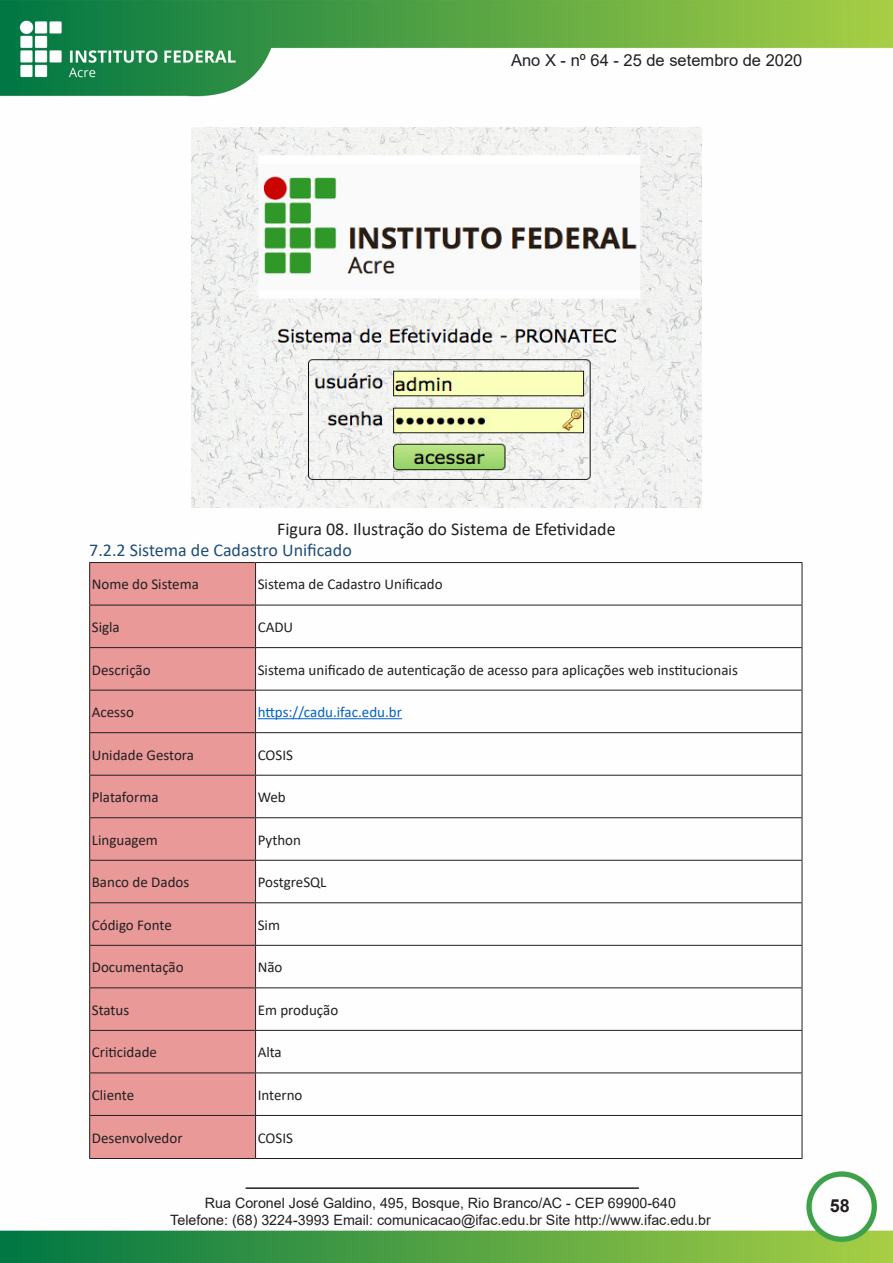
<style>
.page{position:relative;width:893px;height:1263px;background:#fff}
.page>*{position:absolute;margin:0;border:0;box-sizing:border-box;transform-origin:0 0}
.t1{font:18px "Calibri";color:#231f20}
.t2{font:18px "Calibri";color:#1f4d78}
.t3{font:700 18px "Arial";color:#231f20}
.t4{font:16.5px "Arial";color:#231f20}
.t5{font:15px "Calibri";color:#231f20}
.t6{font:15px "Calibri";color:#0563c1}
.t7{font:14.25px/17.1px "Arial";color:#231f20;text-align:center}
</style>
<div class="page">
<img style="left:0;top:0;width:893px;height:1263px">
<hr style="left:246px;top:1187px;width:393px;height:2px;background:#231f20">
<img style="left:192px;top:128px;width:509px;height:380px">
<div style="left:90px;top:563px;width:165px;height:595px;background:#ea9999"></div>
<hr style="left:89px;top:562px;width:167px;height:1px;background:#231f20">
<hr style="left:89px;top:563px;width:1px;height:42px;background:#231f20">
<hr style="left:256px;top:562px;width:546px;height:1px;background:#231f20">
<hr style="left:255px;top:563px;width:1px;height:42px;background:#231f20">
<hr style="left:802px;top:563px;width:1px;height:42px;background:#231f20">
<hr style="left:89px;top:605px;width:167px;height:1px;background:#231f20">
<hr style="left:89px;top:605px;width:1px;height:42px;background:#231f20">
<hr style="left:256px;top:605px;width:546px;height:1px;background:#231f20">
<hr style="left:255px;top:605px;width:1px;height:42px;background:#231f20">
<hr style="left:802px;top:605px;width:1px;height:42px;background:#231f20">
<hr style="left:89px;top:647px;width:167px;height:1px;background:#231f20">
<hr style="left:89px;top:648px;width:1px;height:42px;background:#231f20">
<hr style="left:256px;top:647px;width:546px;height:1px;background:#231f20">
<hr style="left:255px;top:648px;width:1px;height:42px;background:#231f20">
<hr style="left:802px;top:648px;width:1px;height:42px;background:#231f20">
<hr style="left:89px;top:690px;width:167px;height:1px;background:#231f20">
<hr style="left:89px;top:690px;width:1px;height:42px;background:#231f20">
<hr style="left:256px;top:690px;width:546px;height:1px;background:#231f20">
<hr style="left:255px;top:690px;width:1px;height:42px;background:#231f20">
<hr style="left:802px;top:690px;width:1px;height:42px;background:#231f20">
<hr style="left:89px;top:732px;width:167px;height:1px;background:#231f20">
<hr style="left:89px;top:733px;width:1px;height:42px;background:#231f20">
<hr style="left:256px;top:732px;width:546px;height:1px;background:#231f20">
<hr style="left:255px;top:733px;width:1px;height:42px;background:#231f20">
<hr style="left:802px;top:733px;width:1px;height:42px;background:#231f20">
<hr style="left:89px;top:775px;width:167px;height:1px;background:#231f20">
<hr style="left:89px;top:775px;width:1px;height:42px;background:#231f20">
<hr style="left:256px;top:775px;width:546px;height:1px;background:#231f20">
<hr style="left:255px;top:775px;width:1px;height:42px;background:#231f20">
<hr style="left:802px;top:775px;width:1px;height:42px;background:#231f20">
<hr style="left:89px;top:817px;width:167px;height:1px;background:#231f20">
<hr style="left:89px;top:818px;width:1px;height:42px;background:#231f20">
<hr style="left:256px;top:817px;width:546px;height:1px;background:#231f20">
<hr style="left:255px;top:818px;width:1px;height:42px;background:#231f20">
<hr style="left:802px;top:818px;width:1px;height:42px;background:#231f20">
<hr style="left:89px;top:860px;width:167px;height:1px;background:#231f20">
<hr style="left:89px;top:861px;width:1px;height:41px;background:#231f20">
<hr style="left:256px;top:860px;width:546px;height:1px;background:#231f20">
<hr style="left:255px;top:861px;width:1px;height:41px;background:#231f20">
<hr style="left:802px;top:861px;width:1px;height:41px;background:#231f20">
<hr style="left:89px;top:902px;width:167px;height:1px;background:#231f20">
<hr style="left:89px;top:903px;width:1px;height:42px;background:#231f20">
<hr style="left:256px;top:902px;width:546px;height:1px;background:#231f20">
<hr style="left:255px;top:903px;width:1px;height:42px;background:#231f20">
<hr style="left:802px;top:903px;width:1px;height:42px;background:#231f20">
<hr style="left:89px;top:945px;width:167px;height:1px;background:#231f20">
<hr style="left:89px;top:946px;width:1px;height:41px;background:#231f20">
<hr style="left:256px;top:945px;width:546px;height:1px;background:#231f20">
<hr style="left:255px;top:946px;width:1px;height:41px;background:#231f20">
<hr style="left:802px;top:946px;width:1px;height:41px;background:#231f20">
<hr style="left:89px;top:987px;width:167px;height:1px;background:#231f20">
<hr style="left:89px;top:988px;width:1px;height:42px;background:#231f20">
<hr style="left:256px;top:987px;width:546px;height:1px;background:#231f20">
<hr style="left:255px;top:988px;width:1px;height:42px;background:#231f20">
<hr style="left:802px;top:988px;width:1px;height:42px;background:#231f20">
<hr style="left:89px;top:1030px;width:167px;height:1px;background:#231f20">
<hr style="left:89px;top:1031px;width:1px;height:41px;background:#231f20">
<hr style="left:256px;top:1030px;width:546px;height:1px;background:#231f20">
<hr style="left:255px;top:1031px;width:1px;height:41px;background:#231f20">
<hr style="left:802px;top:1031px;width:1px;height:41px;background:#231f20">
<hr style="left:89px;top:1072px;width:167px;height:1px;background:#231f20">
<hr style="left:89px;top:1073px;width:1px;height:42px;background:#231f20">
<hr style="left:256px;top:1072px;width:546px;height:1px;background:#231f20">
<hr style="left:255px;top:1073px;width:1px;height:42px;background:#231f20">
<hr style="left:802px;top:1073px;width:1px;height:42px;background:#231f20">
<hr style="left:89px;top:1115px;width:167px;height:1px;background:#231f20">
<hr style="left:89px;top:1116px;width:1px;height:42px;background:#231f20">
<hr style="left:256px;top:1115px;width:546px;height:1px;background:#231f20">
<hr style="left:255px;top:1116px;width:1px;height:42px;background:#231f20">
<hr style="left:802px;top:1116px;width:1px;height:42px;background:#231f20">
<hr style="left:89px;top:1158px;width:167px;height:1px;background:#231f20">
<hr style="left:256px;top:1158px;width:546px;height:1px;background:#231f20">
<hr style="left:258px;top:718px;width:144px;height:1px;background:#0563c1">
<p class="t4" style="left:511px;top:49px;width:293px">Ano X - nº 64 - 25 de setembro de 2020</p>
<p class="t1" style="left:277px;top:516px;width:340px">Figura 08. Ilustração do Sistema de Efetividade</p>
<p class="t2" style="left:89px;top:538px;width:264px">7.2.2 Sistema de Cadastro Unificado</p>
<p class="t5" style="left:92px;top:574px;width:109px">Nome do Sistema</p>
<p class="t5" style="left:258px;top:574px;width:186px">Sistema de Cadastro Unificado</p>
<p class="t5" style="left:92px;top:617px;width:30px">Sigla</p>
<p class="t5" style="left:258px;top:617px;width:37px">CADU</p>
<p class="t5" style="left:92px;top:659px;width:60px">Descrição</p>
<p class="t5" style="left:258px;top:659px;width:482px">Sistema unificado de autenticação de acesso para aplicações web institucionais</p>
<p class="t5" style="left:92px;top:702px;width:44px">Acesso</p>
<p class="t6" style="left:258px;top:702px;width:146px">https://cadu.ifac.edu.br</p>
<p class="t5" style="left:92px;top:744px;width:104px">Unidade Gestora</p>
<p class="t5" style="left:258px;top:744px;width:37px">COSIS</p>
<p class="t5" style="left:92px;top:787px;width:68px">Plataforma</p>
<p class="t5" style="left:258px;top:787px;width:30px">Web</p>
<p class="t5" style="left:92px;top:829px;width:68px">Linguagem</p>
<p class="t5" style="left:258px;top:829px;width:45px">Python</p>
<p class="t5" style="left:92px;top:872px;width:99px">Banco de Dados</p>
<p class="t5" style="left:258px;top:872px;width:70px">PostgreSQL</p>
<p class="t5" style="left:92px;top:914px;width:82px">Código Fonte</p>
<p class="t5" style="left:258px;top:914px;width:24px">Sim</p>
<p class="t5" style="left:92px;top:957px;width:93px">Documentação</p>
<p class="t5" style="left:258px;top:957px;width:26px">Não</p>
<p class="t5" style="left:92px;top:999px;width:39px">Status</p>
<p class="t5" style="left:258px;top:999px;width:82px">Em produção</p>
<p class="t5" style="left:92px;top:1042px;width:67px">Criticidade</p>
<p class="t5" style="left:258px;top:1042px;width:26px">Alta</p>
<p class="t5" style="left:92px;top:1084px;width:44px">Cliente</p>
<p class="t5" style="left:258px;top:1084px;width:46px">Interno</p>
<p class="t5" style="left:92px;top:1127px;width:92px">Desenvolvedor</p>
<p class="t5" style="left:258px;top:1127px;width:37px">COSIS</p>
<p class="t7" style="left:170px;top:1194px;width:542px">Rua Coronel José Galdino, 495, Bosque, Rio Branco/AC - CEP 69900-640<br>Telefone: (68) 3224-3993 Email: comunicacao@ifac.edu.br Site http://www.ifac.edu.br</p>
<p class="t3" style="left:830px;top:1193px;width:22px">58</p>
</div>
